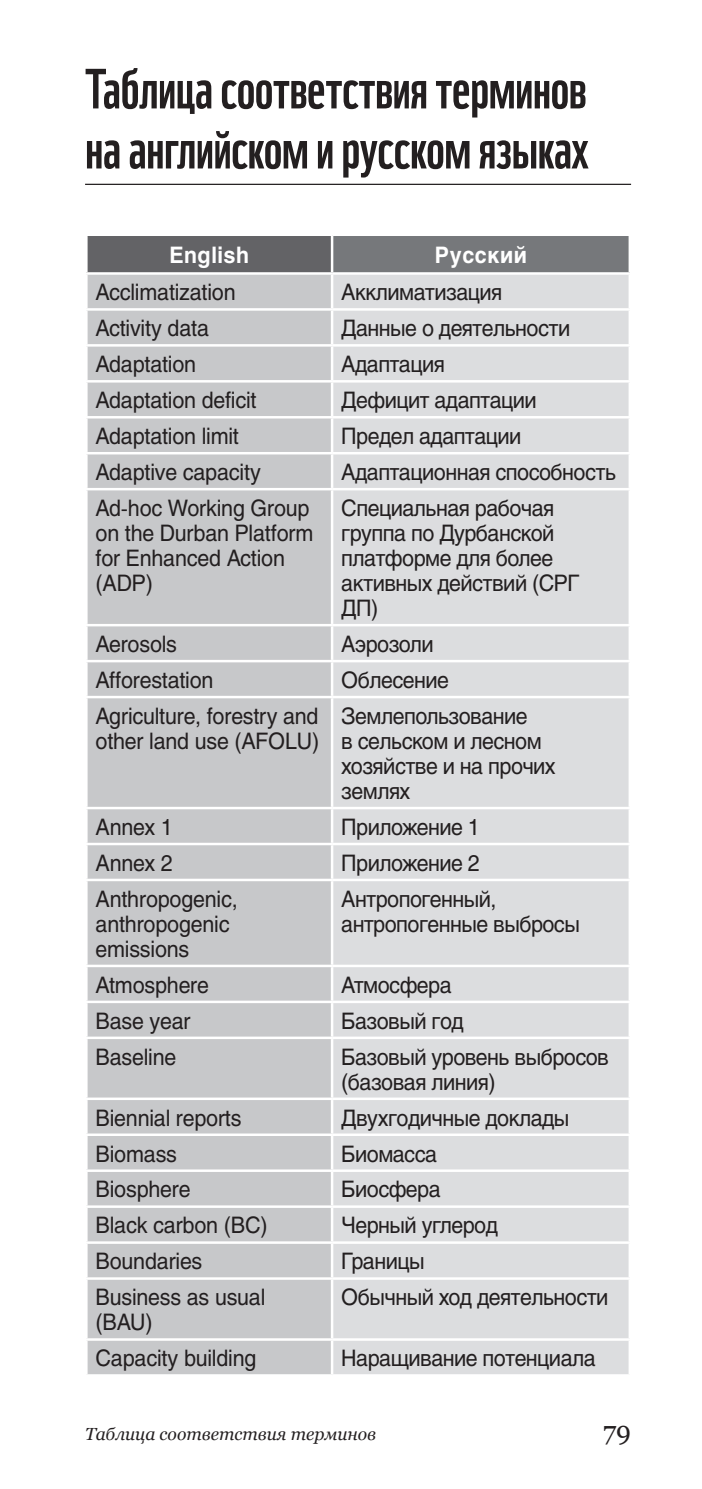
<style>
.page{position:relative;width:702px;height:1489px;background:#fff}
.page>*{position:absolute;margin:0;border:0;box-sizing:border-box;transform-origin:0 0}
.t1{font:55px/60px "WWF";letter-spacing:-.01em;color:#231f20}
.t2{font:26.25px "Georgia";color:#231f20}
.t3{font:22.5px/25px "Helios";letter-spacing:-.025em;color:#231f20;scale:.95 1}
.t4{font:700 22.5px "Helios";letter-spacing:.025em;color:#fff;scale:.95 1}
.t5{font:italic 17.5px "Georgia";color:#231f20}
</style>
<div class="page">
<div style="left:86px;top:235px;width:246px;height:38px;background:#636366"></div>
<div style="left:332px;top:235px;width:297px;height:38px;background:#76787b"></div>
<div style="left:88px;top:275px;width:243px;height:1098px;background:#c7c8ca"></div>
<div style="left:333px;top:275px;width:295px;height:1098px;background:#dcdddf"></div>
<hr style="left:85px;top:233px;width:247px;height:3px;background:#fff">
<hr style="left:85px;top:236px;width:3px;height:36px;background:#fff">
<hr style="left:332px;top:233px;width:299px;height:3px;background:#fff">
<hr style="left:331px;top:236px;width:2px;height:36px;background:#fff">
<hr style="left:628px;top:236px;width:3px;height:36px;background:#fff">
<hr style="left:85px;top:272px;width:247px;height:3px;background:#fff">
<hr style="left:332px;top:272px;width:299px;height:3px;background:#fff">
<hr style="left:85px;top:308px;width:247px;height:3px;background:#fff">
<hr style="left:332px;top:308px;width:299px;height:3px;background:#fff">
<hr style="left:85px;top:344px;width:247px;height:2px;background:#fff">
<hr style="left:332px;top:344px;width:299px;height:2px;background:#fff">
<hr style="left:85px;top:380px;width:247px;height:2px;background:#fff">
<hr style="left:332px;top:380px;width:299px;height:2px;background:#fff">
<hr style="left:85px;top:416px;width:247px;height:2px;background:#fff">
<hr style="left:332px;top:416px;width:299px;height:2px;background:#fff">
<hr style="left:85px;top:452px;width:247px;height:2px;background:#fff">
<hr style="left:332px;top:452px;width:299px;height:2px;background:#fff">
<hr style="left:85px;top:488px;width:247px;height:2px;background:#fff">
<hr style="left:332px;top:488px;width:299px;height:2px;background:#fff">
<hr style="left:85px;top:624px;width:247px;height:2px;background:#fff">
<hr style="left:332px;top:624px;width:299px;height:2px;background:#fff">
<hr style="left:85px;top:660px;width:247px;height:2px;background:#fff">
<hr style="left:332px;top:660px;width:299px;height:2px;background:#fff">
<hr style="left:85px;top:695px;width:247px;height:3px;background:#fff">
<hr style="left:332px;top:695px;width:299px;height:3px;background:#fff">
<hr style="left:85px;top:806px;width:247px;height:3px;background:#fff">
<hr style="left:332px;top:806px;width:299px;height:3px;background:#fff">
<hr style="left:85px;top:842px;width:247px;height:3px;background:#fff">
<hr style="left:332px;top:842px;width:299px;height:3px;background:#fff">
<hr style="left:85px;top:878px;width:247px;height:3px;background:#fff">
<hr style="left:332px;top:878px;width:299px;height:3px;background:#fff">
<hr style="left:85px;top:964px;width:247px;height:3px;background:#fff">
<hr style="left:332px;top:964px;width:299px;height:3px;background:#fff">
<hr style="left:85px;top:1000px;width:247px;height:3px;background:#fff">
<hr style="left:332px;top:1000px;width:299px;height:3px;background:#fff">
<hr style="left:85px;top:1036px;width:247px;height:3px;background:#fff">
<hr style="left:332px;top:1036px;width:299px;height:3px;background:#fff">
<hr style="left:85px;top:1097px;width:247px;height:2px;background:#fff">
<hr style="left:332px;top:1097px;width:299px;height:2px;background:#fff">
<hr style="left:85px;top:1133px;width:247px;height:2px;background:#fff">
<hr style="left:332px;top:1133px;width:299px;height:2px;background:#fff">
<hr style="left:85px;top:1169px;width:247px;height:2px;background:#fff">
<hr style="left:332px;top:1169px;width:299px;height:2px;background:#fff">
<hr style="left:85px;top:1205px;width:247px;height:2px;background:#fff">
<hr style="left:332px;top:1205px;width:299px;height:2px;background:#fff">
<hr style="left:85px;top:1241px;width:247px;height:2px;background:#fff">
<hr style="left:332px;top:1241px;width:299px;height:2px;background:#fff">
<hr style="left:85px;top:1277px;width:247px;height:2px;background:#fff">
<hr style="left:332px;top:1277px;width:299px;height:2px;background:#fff">
<hr style="left:85px;top:1338px;width:247px;height:2px;background:#fff">
<hr style="left:332px;top:1338px;width:299px;height:2px;background:#fff">
<hr style="left:85px;top:184px;width:546px;height:1px;background:#231f20">
<p class="t1" style="left:85px;top:53px;width:505px">Таблица соответствия терминов на английском и русском языках</p>
<p class="t4" style="left:169px;top:242px;width:85px">English</p>
<p class="t4" style="left:435px;top:242px;width:98px">Русский</p>
<p class="t3" style="left:96px;top:279px;width:149px">Acclimatization</p>
<p class="t3" style="left:341px;top:279px;width:171px">Акклиматизация</p>
<p class="t3" style="left:96px;top:315px;width:121px">Activity data</p>
<p class="t3" style="left:341px;top:315px;width:242px">Данные о деятельности</p>
<p class="t3" style="left:96px;top:351px;width:107px">Adaptation</p>
<p class="t3" style="left:341px;top:351px;width:111px">Адаптация</p>
<p class="t3" style="left:96px;top:387px;width:171px">Adaptation deficit</p>
<p class="t3" style="left:341px;top:387px;width:207px">Дефицит адаптации</p>
<p class="t3" style="left:96px;top:423px;width:152px">Adaptation limit</p>
<p class="t3" style="left:341px;top:423px;width:191px">Предел адаптации</p>
<p class="t3" style="left:96px;top:459px;width:175px">Adaptive capacity</p>
<p class="t3" style="left:341px;top:459px;width:291px">Адаптационная способность</p>
<p class="t3" style="left:96px;top:495px;width:231px">Ad-hoc Working Group on the Durban Platform for Enhanced Action (ADP)</p>
<p class="t3" style="left:341px;top:495px;width:252px">Специальная рабочая группа по Дурбанской платформе для более активных действий (СРГ<br>ДП)</p>
<p class="t3" style="left:96px;top:631px;width:87px">Aerosols</p>
<p class="t3" style="left:341px;top:631px;width:99px">Аэрозоли</p>
<p class="t3" style="left:96px;top:667px;width:126px">Afforestation</p>
<p class="t3" style="left:341px;top:667px;width:115px">Облесение</p>
<p class="t3" style="left:96px;top:703px;width:237px">Agriculture, forestry and other land use (AFOLU)</p>
<p class="t3" style="left:341px;top:703px;width:227px">Землепользование<br>в сельском и лесном хозяйстве и на прочих землях</p>
<p class="t3" style="left:96px;top:814px;width:83px">Annex 1</p>
<p class="t3" style="left:341px;top:814px;width:147px">Приложение 1</p>
<p class="t3" style="left:96px;top:850px;width:83px">Annex 2</p>
<p class="t3" style="left:341px;top:850px;width:147px">Приложение 2</p>
<p class="t3" style="left:96px;top:886px;width:151px">Anthropogenic, anthropogenic emissions</p>
<p class="t3" style="left:341px;top:886px;width:252px">Антропогенный, антропогенные выбросы</p>
<p class="t3" style="left:96px;top:971px;width:121px">Atmosphere</p>
<p class="t3" style="left:341px;top:971px;width:118px">Атмосфера</p>
<p class="t3" style="left:96px;top:1007px;width:102px">Base year</p>
<p class="t3" style="left:341px;top:1007px;width:130px">Базовый год</p>
<p class="t3" style="left:96px;top:1043px;width:86px">Baseline</p>
<p class="t3" style="left:341px;top:1043px;width:283px">Базовый уровень выбросов (базовая линия)</p>
<p class="t3" style="left:96px;top:1104px;width:155px">Biennial reports</p>
<p class="t3" style="left:341px;top:1104px;width:242px">Двухгодичные доклады</p>
<p class="t3" style="left:96px;top:1140px;width:87px">Biomass</p>
<p class="t3" style="left:341px;top:1140px;width:102px">Биомасса</p>
<p class="t3" style="left:96px;top:1176px;width:101px">Biosphere</p>
<p class="t3" style="left:341px;top:1176px;width:106px">Биосфера</p>
<p class="t3" style="left:96px;top:1212px;width:183px">Black carbon (BC)</p>
<p class="t3" style="left:341px;top:1212px;width:166px">Черный углерод</p>
<p class="t3" style="left:96px;top:1248px;width:114px">Boundaries</p>
<p class="t3" style="left:341px;top:1248px;width:89px">Границы</p>
<p class="t3" style="left:96px;top:1284px;width:180px">Business as usual (BAU)</p>
<p class="t3" style="left:341px;top:1284px;width:283px">Обычный ход деятельности</p>
<p class="t3" style="left:96px;top:1345px;width:171px">Capacity building</p>
<p class="t3" style="left:341px;top:1345px;width:269px">Наращивание потенциала</p>
<p class="t5" style="left:85px;top:1422px;width:292px">Таблица соответствия терминов</p>
<p class="t2" style="left:603px;top:1414px;width:30px">79</p>
</div>
